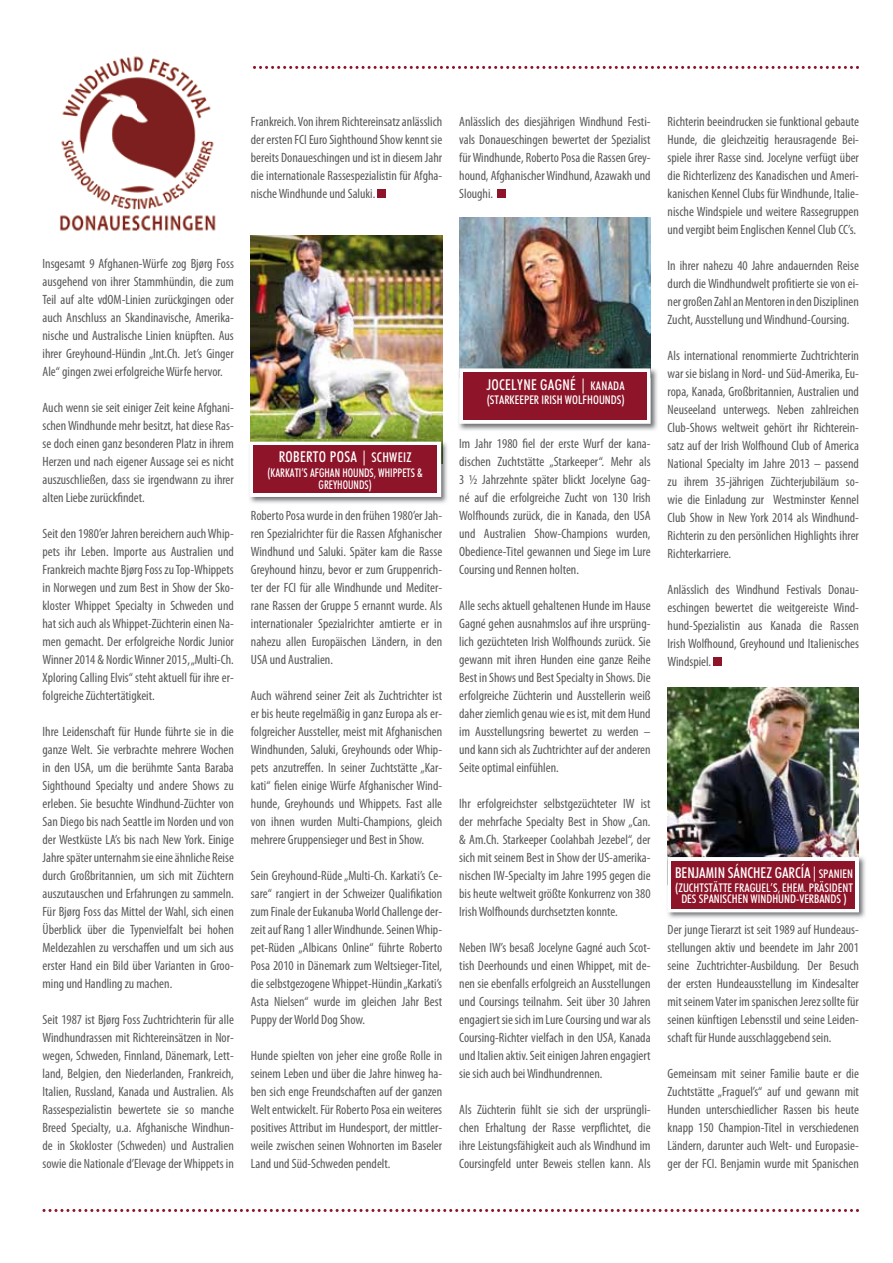
<style>
.page{position:relative;width:893px;height:1263px;background:#fff}
.page>*{position:absolute;margin:0;border:0;box-sizing:border-box;transform-origin:0 0}
.t1{font:500 15px "Futura BT Cond";letter-spacing:.02em;color:#fff}
.t2{font:500 15px "Futura BT Cond";color:#fff}
.t3{font:condensed 13.5px/18px "Myriad Pro";color:#58585a;text-align:justify}
.t4{font:500 12px/11.4px "Futura BT Cond";color:#fff;text-align:center}
.t5{font:500 12px/12px "Futura BT Cond";color:#fff;text-align:center;scale:.92 1}
.s1{font-size:13.5px}
.s2{font-size:12px}
</style>
<div class="page">
<img style="left:251px;top:235px;width:191px;height:205px">
<div style="left:497px;top:189px;width:9px;height:9px;background:#8d1429"></div>
<svg style="left:253px;top:66px;width:606px;height:3px"></svg>
<svg style="left:59px;top:56px;width:157px;height:175px"></svg>
<svg style="left:43px;top:1209px;width:816px;height:3px"></svg>
<img style="left:459px;top:218px;width:192px;height:149px">
<img style="left:458px;top:367px;width:199px;height:64px">
<svg style="left:459px;top:368px;width:192px;height:56px"></svg>
<div style="left:463px;top:372px;width:184px;height:48px;background:#8d1429"></div>
<div style="left:713px;top:657px;width:9px;height:9px;background:#8d1429"></div>
<img style="left:668px;top:688px;width:191px;height:167px">
<img style="left:667px;top:855px;width:198px;height:63px">
<svg style="left:668px;top:857px;width:191px;height:55px"></svg>
<div style="left:671px;top:861px;width:184px;height:47px;background:#8d1429"></div>
<div style="left:377px;top:189px;width:9px;height:9px;background:#8d1429"></div>
<img style="left:249px;top:440px;width:198px;height:63px">
<svg style="left:250px;top:442px;width:191px;height:55px"></svg>
<div style="left:253px;top:445px;width:184px;height:48px;background:#8d1429"></div>
<p class="t3" style="left:251px;top:113px;width:193px">Frankreich. Von ihrem Richtereinsatz anlässlich der ersten FCI Euro Sighthound Show kennt sie bereits Donaueschingen und ist in diesem Jahr die internationale Rassespezialistin für Afgha&shy;nische Windhunde und Saluki.</p>
<p class="t3" style="left:459px;top:112px;width:193px">Anlässlich des diesjährigen Windhund Festi&shy;vals Donaueschingen bewertet der Spezialist für Windhunde, Roberto Posa die Rassen Grey&shy;hound, Afghanischer Windhund, Azawakh und Sloughi.</p>
<p class="t3" style="left:43px;top:255px;width:193px">Insgesamt 9 Afghanen-Würfe zog Bjørg Foss ausgehend von ihrer Stammhündin, die zum Teil auf alte vdOM-Linien zurückgingen oder auch Anschluss an Skandinavische, Amerika&shy;nische und Australische Linien knüpften. Aus ihrer Greyhound-Hündin „Int.Ch. Jet’s Ginger Ale“ gingen zwei erfolgreiche Würfe hervor.</p>
<p class="t3" style="left:43px;top:399px;width:193px">Auch wenn sie seit einiger Zeit keine Afghani&shy;schen Windhunde mehr besitzt, hat diese Ras&shy;se doch einen ganz besonderen Platz in ihrem Herzen und nach eigener Aussage sei es nicht auszuschließen, dass sie irgendwann zu ihrer alten Liebe zurückfindet.</p>
<p class="t3" style="left:43px;top:525px;width:193px">Seit den 1980’er Jahren bereichern auch Whip&shy;pets ihr Leben. Importe aus Australien und Frankreich machte Bjørg Foss zu Top-Whippets in Norwegen und zum Best in Show der Sko&shy;kloster Whippet Specialty in Schweden und hat sich auch als Whippet-Züchterin einen Na&shy;men gemacht. Der erfolgreiche Nordic Junior Winner 2014 &amp; Nordic Winner 2015, „Multi-Ch.<br>Xploring Calling Elvis“ steht aktuell für ihre er&shy;folgreiche Züchtertätigkeit.</p>
<p class="t3" style="left:43px;top:723px;width:193px">Ihre Leidenschaft für Hunde führte sie in die ganze Welt. Sie verbrachte mehrere Wochen in den USA, um die berühmte Santa Baraba Sighthound Specialty und andere Shows zu erleben. Sie besuchte Windhund-Züchter von San Diego bis nach Seattle im Norden und von der Westküste LA’s bis nach New York. Einige Jahre später unternahm sie eine ähnliche Reise durch Großbritannien, um sich mit Züchtern auszutauschen und Erfahrungen zu sammeln.<br>Für Bjørg Foss das Mittel der Wahl, sich einen Überblick über die Typenvielfalt bei hohen Meldezahlen zu verschaffen und um sich aus erster Hand ein Bild über Varianten in Groo&shy;ming und Handling zu machen.</p>
<p class="t3" style="left:43px;top:1011px;width:193px">Seit 1987 ist Bjørg Foss Zuchtrichterin für alle Windhundrassen mit Richtereinsätzen in Nor&shy;wegen, Schweden, Finnland, Dänemark, Lett&shy;land, Belgien, den Niederlanden, Frankreich, Italien, Russland, Kanada und Australien. Als Rassespezialistin bewertete sie so manche Breed Specialty, u.a. Afghanische Windhun&shy;de in Skokloster (Schweden) und Australien sowie die Nationale d’Elevage der Whippets in</p>
<p class="t1" style="left:279px;top:448px;width:134px">ROBERTO POSA | <span class="s1">SCHWEIZ</span></p>
<p class="t5" style="left:268px;top:466px;width:170px">(KARKATI’S AFGHAN HOUNDS, WHIPPETS &amp;<br>GREYHOUNDS)</p>
<p class="t3" style="left:251px;top:507px;width:193px">Roberto Posa wurde in den frühen 1980’er Jah&shy;ren Spezialrichter für die Rassen Afghanischer Windhund und Saluki. Später kam die Rasse Greyhound hinzu, bevor er zum Gruppenrich&shy;ter der FCI für alle Windhunde und Mediter&shy;rane Rassen der Gruppe 5 ernannt wurde. Als internationaler Spezialrichter amtierte er in nahezu allen Europäischen Ländern, in den USA und Australien.</p>
<p class="t3" style="left:251px;top:687px;width:193px">Auch während seiner Zeit als Zuchtrichter ist er bis heute regelmäßig in ganz Europa als er&shy;folgreicher Aussteller, meist mit Afghanischen Windhunden, Saluki, Greyhounds oder Whip&shy;pets anzutreffen. In seiner Zuchtstätte „Kar&shy;kati“ fielen einige Würfe Afghanischer Wind&shy;hunde, Greyhounds und Whippets. Fast alle von ihnen wurden Multi-Champions, gleich mehrere Gruppensieger und Best in Show.</p>
<p class="t3" style="left:251px;top:867px;width:193px">Sein Greyhound-Rüde „Multi-Ch. Karkati’s Ce&shy;sare“ rangiert in der Schweizer Qualifikation zum Finale der Eukanuba World Challenge der&shy;zeit auf Rang 1 aller Windhunde. Seinen Whip&shy;pet-Rüden „Albicans Online“ führte Roberto Posa 2010 in Dänemark zum Weltsieger-Titel, die selbstgezogene Whippet-Hündin „Karkati’s Asta Nielsen“ wurde im gleichen Jahr Best Puppy der World Dog Show.</p>
<p class="t3" style="left:251px;top:1047px;width:193px">Hunde spielten von jeher eine große Rolle in seinem Leben und über die Jahre hinweg ha&shy;ben sich enge Freundschaften auf der ganzen Welt entwickelt. Für Roberto Posa ein weiteres positives Attribut im Hundesport, der mittler&shy;weile zwischen seinen Wohnorten im Baseler Land und Süd-Schweden pendelt.</p>
<p class="t1" style="left:487px;top:376px;width:139px">JOCELYNE GAGNÉ | <span class="s2">KANADA</span></p>
<p class="t4" style="left:487px;top:394px;width:139px">(STARKEEPER IRISH WOLFHOUNDS)</p>
<p class="t3" style="left:459px;top:435px;width:193px">Im Jahr 1980 fiel der erste Wurf der kana&shy;dischen Zuchtstätte „Starkeeper“. Mehr als 3 ½ Jahrzehnte später blickt Jocelyne Gag&shy;né auf die erfolgreiche Zucht von 130 Irish Wolfhounds zurück, die in Kanada, den USA und Australien Show-Champions wurden, Obedience-Titel gewannen und Siege im Lure Coursing und Rennen holten.</p>
<p class="t3" style="left:459px;top:597px;width:193px">Alle sechs aktuell gehaltenen Hunde im Hause Gagné gehen ausnahmslos auf ihre ursprüng&shy;lich gezüchteten Irish Wolfhounds zurück. Sie gewann mit ihren Hunden eine ganze Reihe Best in Shows und Best Specialty in Shows. Die erfolgreiche Züchterin und Ausstellerin weiß daher ziemlich genau wie es ist, mit dem Hund im Ausstellungsring bewertet zu werden – und kann sich als Zuchtrichter auf der anderen Seite optimal einfühlen.</p>
<p class="t3" style="left:459px;top:794px;width:193px">Ihr erfolgreichster selbstgezüchteter IW ist der mehrfache Specialty Best in Show „Can. &amp; Am.Ch. Starkeeper Coolahbah Jezebel“, der sich mit seinem Best in Show der US-amerika&shy;nischen IW-Specialty im Jahre 1995 gegen die bis heute weltweit größte Konkurrenz von 380<br>Irish Wolfhounds durchsetzten konnte.</p>
<p class="t3" style="left:459px;top:938px;width:193px">Neben IW’s besaß Jocelyne Gagné auch Scot&shy;tish Deerhounds und einen Whippet, mit de&shy;nen sie ebenfalls erfolgreich an Ausstellungen und Coursings teilnahm. Seit über 30 Jahren engagiert sie sich im Lure Coursing und war als Coursing-Richter vielfach in den USA, Kanada und Italien aktiv. Seit einigen Jahren engagiert sie sich auch bei Windhundrennen.</p>
<p class="t3" style="left:459px;top:1100px;width:193px">Als Züchterin fühlt sie sich der ursprüngli&shy;chen Erhaltung der Rasse verpflichtet, die ihre Leistungsfähigkeit auch als Windhund im Coursingfeld unter Beweis stellen kann. Als</p>
<p class="t3" style="left:668px;top:112px;width:193px">Richterin beeindrucken sie funktional gebaute Hunde, die gleichzeitig herausragende Bei&shy;spiele ihrer Rasse sind. Jocelyne verfügt über die Richterlizenz des Kanadischen und Ameri&shy;kanischen Kennel Clubs für Windhunde, Italie&shy;nische Windspiele und weitere Rassegruppen und vergibt beim Englischen Kennel Club CC’s.</p>
<p class="t3" style="left:668px;top:256px;width:193px">In ihrer nahezu 40 Jahre andauernden Reise durch die Windhundwelt profitierte sie von ei&shy;ner großen Zahl an Mentoren in den Disziplinen Zucht, Ausstellung und Windhund-Coursing.</p>
<p class="t3" style="left:668px;top:346px;width:193px">Als international renommierte Zuchtrichterin war sie bislang in Nord- und Süd-Amerika, Eu&shy;ropa, Kanada, Großbritannien, Australien und Neuseeland unterwegs. Neben zahlreichen Club-Shows weltweit gehört ihr Richterein&shy;satz auf der Irish Wolfhound Club of America National Specialty im Jahre 2013 – passend zu ihrem 35-jährigen Züchterjubiläum so&shy;wie die Einladung zur Westminster Kennel Club Show in New York 2014 als Windhund-Richterin zu den persönlichen Highlights ihrer Richterkarriere.</p>
<p class="t3" style="left:668px;top:580px;width:193px">Anlässlich des Windhund Festivals Donau&shy;eschingen bewertet die weitgereiste Wind&shy;hund-Spezialistin aus Kanada die Rassen Irish Wolfhound, Greyhound und Italienisches Windspiel.</p>
<p class="t2" style="left:675px;top:863px;width:179px">BENJAMIN SÁNCHEZ GARCÍA|<span class="s2">SPANIEN</span></p>
<p class="t4" style="left:675px;top:882px;width:179px">(ZUCHTSTÄTTE FRAGUEL’S, EHEM. PRÄSIDENT<br>DES SPANISCHEN WINDHUND-VERBANDS )</p>
<p class="t3" style="left:668px;top:920px;width:193px">Der junge Tierarzt ist seit 1989 auf Hundeaus&shy;stellungen aktiv und beendete im Jahr 2001 seine Zuchtrichter-Ausbildung. Der Besuch der ersten Hundeausstellung im Kindesalter mit seinem Vater im spanischen Jerez sollte für seinen künftigen Lebensstil und seine Leiden&shy;schaft für Hunde ausschlaggebend sein.</p>
<p class="t3" style="left:668px;top:1064px;width:193px">Gemeinsam mit seiner Familie baute er die Zuchtstätte „Fraguel’s“ auf und gewann mit Hunden unterschiedlicher Rassen bis heute knapp 150 Champion-Titel in verschiedenen Ländern, darunter auch Welt- und Europasie&shy;ger der FCI. Benjamin wurde mit Spanischen</p>
</div>
